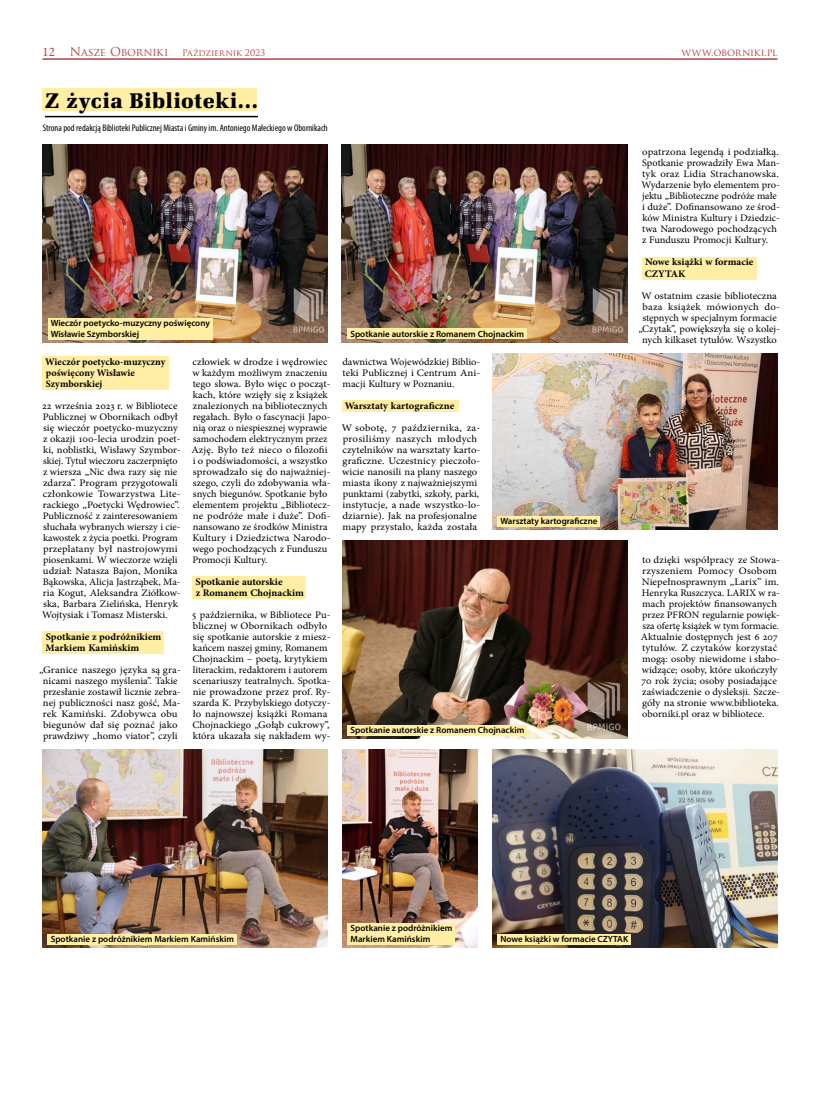
<style>
.page{position:relative;width:820px;height:1106px;background:#fff}
.page>*{position:absolute;margin:0;border:0;box-sizing:border-box;transform-origin:0 0}
.Minion_3_łamy_-_dzie{font:900 22px "Latino URW";letter-spacing:.04em;color:#000}
.Podstawowy_-_4_mm_wc{font:10px/11px "Minion Pro";color:#000;scale:1.07 1}
.Podstawowy_-_4_mm_wc-2{font:10px/11px "Minion Pro";color:#000;scale:1.06 1}
.Podstawowy_-_1_akapi{font:10px/11px "Minion Pro";color:#000;scale:1.05 1}
.Nagłówek_Biblioteka{font:700 10px/11px "Minion Pro";color:#000;scale:1.04 1}
.Podstawowy_-_4_mm_wc-3{font:10px/11px "Minion Pro";color:#000;text-align:justify;scale:1.04 1}
.Nagłówek_Biblioteka-2{font:700 10px/11px "Minion Pro";color:#000}
.t1{font:10px "Trajan Pro";letter-spacing:-.02em;color:#b0433f}
.t2{font:condensed 9.6px "Myriad Pro";color:#000}
.Biblioteka_-_zdjęcia{font:600 9px/11px "Myriad Pro";color:#000}
.t3{font:9px "Trajan Pro";letter-spacing:-.015em;color:#b0433f}
.s1{font-family:"Minion Pro";font-size:13px}
.s2{font-size:12px}
.s3{font-size:11px}
</style>
<div class="page">
<hr style="left:43px;top:59px;width:734px;height:1px;background:#b0433f">
<div style="left:43px;top:356px;width:126px;height:33px;background:#ffeea3"></div>
<div style="left:43px;top:631px;width:121px;height:22px;background:#ffeea3"></div>
<div style="left:192px;top:576px;width:114px;height:22px;background:#ffeea3"></div>
<div style="left:342px;top:400px;width:116px;height:11px;background:#ffeea3"></div>
<div style="left:641px;top:257px;width:115px;height:22px;background:#ffeea3"></div>
<div style="left:43px;top:89px;width:213px;height:22px;background:#ffeea3"></div>
<hr style="left:45px;top:116px;width:213px;height:1px;background:#000">
<img style="left:42px;top:144px;width:286px;height:198px">
<img style="left:342px;top:144px;width:285px;height:198px">
<img style="left:492px;top:353px;width:285px;height:176px">
<img style="left:342px;top:540px;width:285px;height:198px">
<img style="left:42px;top:749px;width:286px;height:198px">
<img style="left:492px;top:749px;width:285px;height:198px">
<div style="left:48px;top:318px;width:165px;height:21px;background:#ffeea3"></div>
<div style="left:347px;top:329px;width:179px;height:10px;background:#ffeea3"></div>
<div style="left:497px;top:516px;width:103px;height:10px;background:#ffeea3"></div>
<div style="left:347px;top:725px;width:180px;height:10px;background:#ffeea3"></div>
<div style="left:48px;top:934px;width:189px;height:10px;background:#ffeea3"></div>
<div style="left:497px;top:934px;width:134px;height:10px;background:#ffeea3"></div>
<img style="left:342px;top:749px;width:135px;height:199px">
<div style="left:347px;top:923px;width:108px;height:21px;background:#ffeea3"></div>
<p class="t3" style="left:43px;top:47px;width:224px"><span class="s1">12</span> <span class="s2">N</span><span class="s3">asze</span> <span class="s2">O</span><span class="s3">borniki</span> Październik 2023</p>
<p class="t1" style="left:681px;top:46px;width:97px">www.oborniki.pl</p>
<p class="Minion_3_łamy_-_dzie" style="left:45px;top:86px;width:214px">Z życia Biblioteki...</p>
<p class="t2" style="left:43px;top:122px;width:286px">Strona pod redakcją Biblioteki Publicznej Miasta i Gminy im. Antoniego Małeckiego w Obornikach</p>
<p class="Biblioteka_-_zdjęcia" style="left:51px;top:317px;width:161px">Wieczór poetycko-muzyczny poświęcony<br>Wisławie Szymborskiej</p>
<p class="Biblioteka_-_zdjęcia" style="left:350px;top:328px;width:175px">Spotkanie autorskie z Romanem Chojnackim</p>
<p class="Nagłówek_Biblioteka-2" style="left:45px;top:356px;width:122px">Wieczór poetycko-muzyczny poświęcony Wisławie<br>Szymborskiej</p>
<p class="Podstawowy_-_1_akapi" style="left:42px;top:400px;width:133px">22 września 2023 r. w Bibliotece<br>Publicznej w Obornikach odbył się wieczór poetycko-muzyczny z okazji 100-lecia urodzin poet&shy;ki, noblistki, Wisławy Szymbor&shy;skiej. Tytuł wieczoru zaczerpnięto z wiersza „Nic dwa razy się nie zdarza”. Program przygotowali członkowie Towarzystwa Lite&shy;rackiego „Poetycki Wędrowiec”.<br>Publiczność z zainteresowaniem słuchała wybranych wierszy i cie&shy;kawostek z życia poetki. Program przeplatany był nastrojowymi piosenkami. W wieczorze wzięli udział: Natasza Bajon, Monika<br>Bąkowska, Alicja Jastrząbek, Ma&shy;ria Kogut, Aleksandra Ziółkow&shy;ska, Barbara Zielińska, Henryk<br>Wojtysiak i Tomasz Misterski.</p>
<p class="Nagłówek_Biblioteka" style="left:46px;top:631px;width:113px">Spotkanie z podróżnikiem<br>Markiem Kamińskim</p>
<p class="Podstawowy_-_4_mm_wc" style="left:39px;top:664px;width:134px;text-align:center">„Granice naszego języka są gra&shy;nicami naszego myślenia”. Takie przesłanie zostawił licznie zebra&shy;nej publiczności nasz gość, Ma&shy;rek Kamiński. Zdobywca obu biegunów dał się poznać jako prawdziwy „homo viator”, czyli</p>
<p class="Podstawowy_-_4_mm_wc-2" style="left:191px;top:356px;width:133px">człowiek w drodze i wędrowiec w każdym możliwym znaczeniu tego słowa. Było więc o począt&shy;kach, które wzięły się z książek znalezionych na bibliotecznych regałach. Było o fascynacji Japo&shy;nią oraz o niespiesznej wyprawie samochodem elektrycznym przez<br>Azję. Było też nieco o filozofii i o podświadomości, a wszystko sprowadzało się do najważniej&shy;szego, czyli do zdobywania wła&shy;snych biegunów. Spotkanie było elementem projektu „Bibliotecz&shy;ne podróże małe i duże”. Dofi&shy;nansowano ze środków Ministra<br>Kultury i Dziedzictwa Narodo&shy;wego pochodzących z Funduszu<br>Promocji Kultury.</p>
<p class="Nagłówek_Biblioteka" style="left:195px;top:576px;width:106px">Spotkanie autorskie<br>z Romanem Chojnackim</p>
<p class="Podstawowy_-_4_mm_wc-2" style="left:192px;top:609px;width:132px">5 października, w Bibliotece Pu&shy;blicznej w Obornikach odbyło się spotkanie autorskie z miesz&shy;kańcem naszej gminy, Romanem<br>Chojnackim – poetą, krytykiem literackim, redaktorem i autorem scenariuszy teatralnych. Spotka&shy;nie prowadzone przez prof. Ry&shy;szarda K. Przybylskiego dotyczy&shy;ło najnowszej książki Romana<br>Chojnackiego „Gołąb cukrowy”, która ukazała się nakładem wy-</p>
<p class="Podstawowy_-_4_mm_wc-3" style="left:342px;top:356px;width:134px">dawnictwa Wojewódzkiej Biblio&shy;teki Publicznej i Centrum Ani&shy;macji Kultury w Poznaniu.</p>
<p class="Nagłówek_Biblioteka" style="left:344px;top:400px;width:107px">Warsztaty kartograficzne</p>
<p class="Podstawowy_-_4_mm_wc" style="left:342px;top:422px;width:131px">W sobotę, 7 października, za&shy;prosiliśmy naszych młodych czytelników na warsztaty karto&shy;graficzne. Uczestnicy pieczoło&shy;wicie nanosili na plany naszego miasta ikony z najważniejszymi punktami (zabytki, szkoły, parki, instytucje, a nade wszystko-lo&shy;dziarnie). Jak na profesjonalne mapy przystało, każda została</p>
<p class="Biblioteka_-_zdjęcia" style="left:500px;top:515px;width:98px">Warsztaty kartograficzne</p>
<p class="Biblioteka_-_zdjęcia" style="left:350px;top:724px;width:175px">Spotkanie autorskie z Romanem Chojnackim</p>
<p class="Podstawowy_-_4_mm_wc" style="left:641px;top:147px;width:131px">opatrzona legendą i podziałką.<br>Spotkanie prowadziły Ewa Man&shy;tyk oraz Lidia Strachanowska.<br>Wydarzenie było elementem pro&shy;jektu „Biblioteczne podróże małe i duże”. Dofinansowano ze środ&shy;ków Ministra Kultury i Dziedzic&shy;twa Narodowego pochodzących z Funduszu Promocji Kultury.</p>
<p class="Nagłówek_Biblioteka" style="left:644px;top:257px;width:106px">Nowe książki w formacie<br>CZYTAK</p>
<p class="Podstawowy_-_4_mm_wc" style="left:638px;top:290px;width:133px;text-align:center">W ostatnim czasie biblioteczna baza książek mówionych do&shy;stępnych w specjalnym formacie „Czytak”, powiększyła się o kolej&shy;nych kilkaset tytułów. Wszystko</p>
<p class="Podstawowy_-_4_mm_wc" style="left:640px;top:554px;width:131px">to dzięki współpracy ze Stowa&shy;rzyszeniem Pomocy Osobom<br>Niepełnosprawnym „Larix” im.<br>Henryka Ruszczyca. LARIX w ra&shy;mach projektów finansowanych przez PFRON regularnie powięk&shy;sza ofertę książek w tym formacie.<br>Aktualnie dostępnych jest 6 207 tytułów. Z czytaków korzystać mogą: osoby niewidome i słabo&shy;widzące; osoby, które ukończyły<br>70 rok życia; osoby posiadające zaświadczenie o dysleksji. Szcze&shy;góły na stronie www.biblioteka. oborniki.pl oraz w bibliotece.</p>
<p class="Biblioteka_-_zdjęcia" style="left:350px;top:922px;width:103px">Spotkanie z podróżnikiem<br>Markiem Kamińskim</p>
<p class="Biblioteka_-_zdjęcia" style="left:51px;top:933px;width:185px">Spotkanie z podróżnikiem Markiem Kamińskim</p>
<p class="Biblioteka_-_zdjęcia" style="left:500px;top:933px;width:129px">Nowe książki w formacie CZYTAK</p>
</div>
